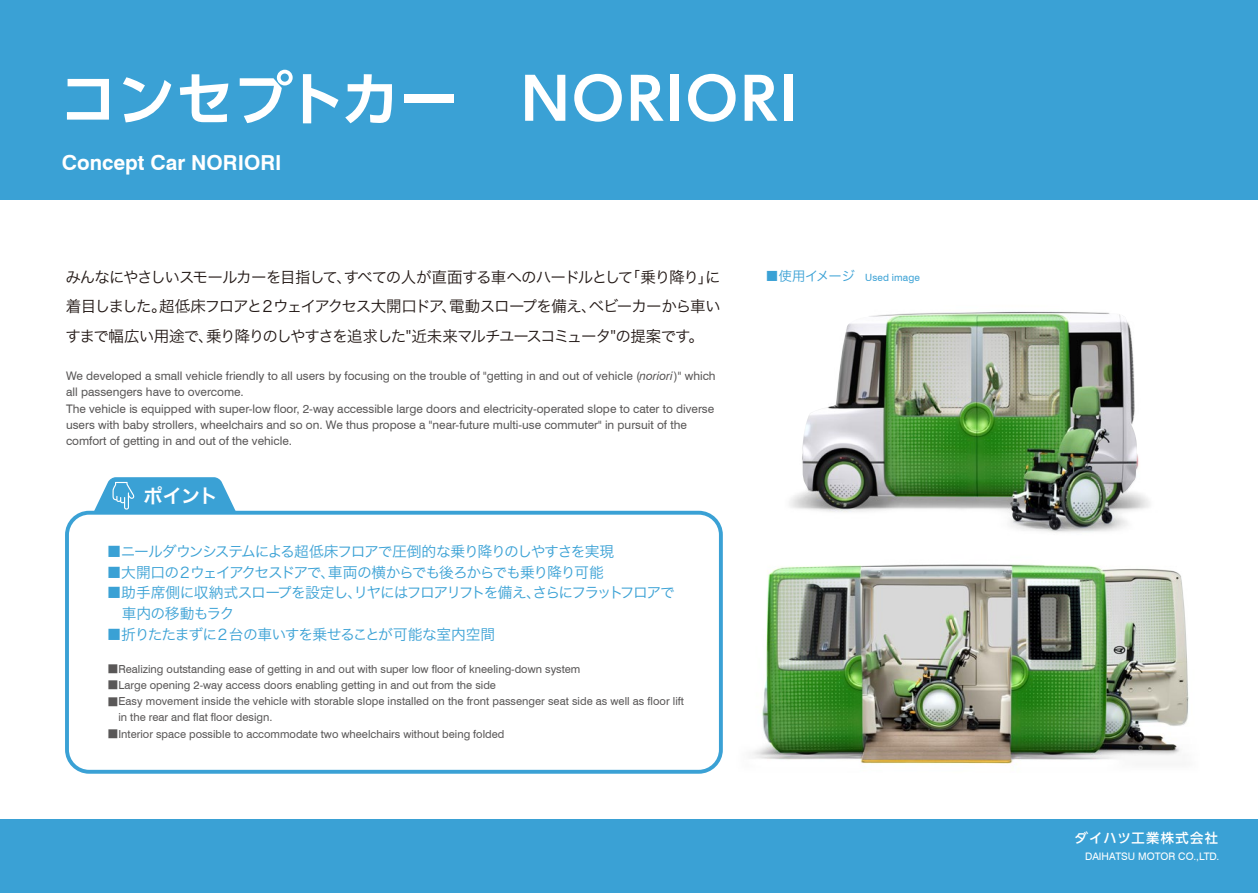
<style>
.page{position:relative;width:1258px;height:893px;background:#fff}
.page>*{position:absolute;margin:0;border:0;box-sizing:border-box;transform-origin:0 0}
.t1{font:700 57.6px "UD Shin Go Pro De";letter-spacing:.035em;color:#fff}
.t2{font:700 20.7px "Swiss 721 BT";color:#fff}
.t3{font:19.2px "Hira Kaku Std W6";color:#fff}
.t4{font:15.45px/29.5px "Hira Kaku Std W3";letter-spacing:-.075em;color:#221815;text-align:justify}
.t5{font:14.85px/20.7px "Hira Kaku Std W3";letter-spacing:-.08em;color:#3aa1d5}
.t6{font:500 13.35px "UD Shin Go Pro";letter-spacing:.1em;color:#fff}
.t7{font:11.85px/16.2px "Swiss 721 BT";color:#595757}
.t8{font:11.1px/16.2px "Swiss 721 BT";color:#595757}
.t9{font:10.35px "Swiss 721 BT";color:#fff}
.t10{font:10.05px "Swiss 721 BT";letter-spacing:.01em;color:#3aa1d5}
.s1{font-style:italic}
.s2{font-family:"Koz Go Pr 6 N"}
.s3{font-family:"Hira Kaku Std W3";font-size:13.35px}
</style>
<div class="page">
<div style="left:1px;top:820px;width:1256px;height:73px;background:#3aa1d5"></div>
<div style="left:0;top:0;width:1257px;height:199px;background:#3aa1d5"></div>
<img style="left:752px;top:564px;width:437px;height:201px">
<img style="left:763px;top:565px;width:413px;height:197px">
<img style="left:789px;top:311px;width:361px;height:222px">
<img style="left:802px;top:312px;width:327px;height:217px">
<div style="left:65px;top:511px;width:658px;height:263px;border:4px solid #3aa1d5;border-radius:22px"></div>
<svg style="left:92px;top:477px;width:146px;height:39px"></svg>
<h1 class="t1" style="left:60px;top:52px;width:738px">コンセプトカー　NORIORI</h1>
<h2 class="t2" style="left:62px;top:150px;width:221px">Concept Car NORIORI</h2>
<h3 class="t4" style="left:65px;top:262px;width:657px">みんなにやさしいスモールカーを目指して、すべての人が直面する車へのハードルとして「乗り降り」に着目しました。超低床フロアと２ウェイアクセス大開口ドア、電動スロープを備え、ベビーカーから車いすまで幅広い用途で、乗り降りのしやすさを追求した"近未来マルチユースコミュータ"の提案です。</h3>
<p class="t7" style="left:66px;top:368px;width:651px">We developed a small vehicle friendly to all users by focusing on the trouble of "getting in and out of vehicle (<span class="s1">noriori</span>)" which all passengers have to overcome.<br>The vehicle is equipped with super-low floor, 2-way accessible large doors and electricity-operated slope to cater to diverse users with baby strollers, wheelchairs and so on. We thus propose a "near-future multi-use commuter" in pursuit of the comfort of getting in and out of the vehicle.</p>
<h3 class="t3" style="left:143px;top:481px;width:76px">ポイント</h3>
<p class="t5" style="left:107px;top:541px;width:509px">■ニールダウンシステムによる超低床フロアで圧倒的な乗り降りのしやすさを実現</p>
<p class="t5" style="left:107px;top:562px;width:498px">■大開口の２ウェイアクセスドアで、車両の横からでも後ろからでも乗り降り可能</p>
<p class="t5" style="left:107px;top:582px;width:569px">■助手席側に収納式スロープを設定し、リヤにはフロアリフトを備え、さらにフラットフロアで　車内の移動もラク</p>
<p class="t5" style="left:107px;top:624px;width:390px">■折りたたまずに２台の車いすを乗せることが可能な室内空間</p>
<p class="t8" style="left:107px;top:661px;width:474px"><span class="s2">■</span>Realizing outstanding ease of getting in and out with super low floor of kneeling-down system</p>
<p class="t8" style="left:107px;top:677px;width:390px"><span class="s2">■</span>Large opening 2-way access doors enabling getting in and out from the side</p>
<p class="t8" style="left:118px;top:693px;width:567px;text-indent:-11px"><span class="s2">■</span>Easy movement inside the vehicle with storable slope installed on the front passenger seat side as well as floor lift in the rear and flat floor design.</p>
<p class="t8" style="left:107px;top:726px;width:398px"><span class="s2">■</span>Interior space possible to accommodate two wheelchairs without being folded</p>
<p class="t10" style="left:765px;top:272px;width:156px"><span class="s3">■使用イメージ</span> Used image</p>
<p class="t6" style="left:1074px;top:827px;width:145px">ダイハツ工業株式会社</p>
<p class="t9" style="left:1085px;top:850px;width:136px">DAIHATSU MOTOR CO.,LTD.</p>
</div>
